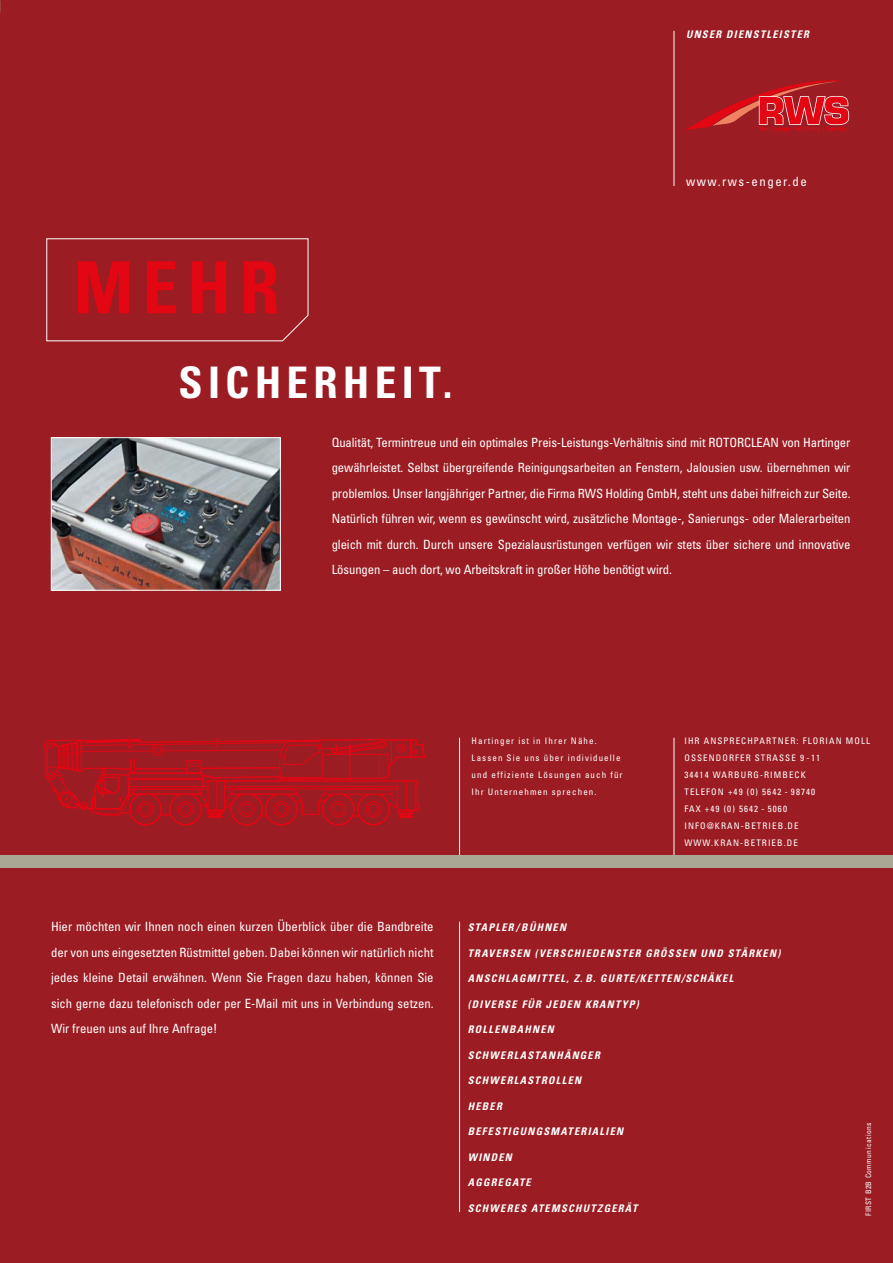
<style>
.page{position:relative;width:893px;height:1263px;background:#9b1c22}
.page>*{position:absolute;margin:0;border:0;box-sizing:border-box;transform-origin:0 0}
.t1{font:700 condensed 72px "Univers LT Std";color:#e30613}
.t2{font:700 condensed 43.5px "Univers LT Std";color:#fff}
.t3{font:condensed 12.75px/25.5px "Univers LT Std";color:#fff;text-align:justify}
.t4{font:condensed 12.75px "Univers LT Std";letter-spacing:.12em;color:#fff}
.t5{font:italic 700 condensed 10.5px "Univers LT Std";letter-spacing:.12em;color:#fff}
.t6{font:condensed 9px/17px "Univers LT Std";letter-spacing:.12em;color:#fff}
.t7{font:condensed 7.5px "Univers LT Std";letter-spacing:.06em;color:#fff}
</style>
<div class="page">
<svg style="left:44px;top:738px;width:382px;height:88px"></svg>
<hr style="left:674px;top:738px;width:1px;height:123px;background:#fff">
<hr style="left:459px;top:738px;width:1px;height:123px;background:#fff">
<div style="left:0;top:855px;width:893px;height:12px;background:#aaa794"></div>
<hr style="left:459px;top:922px;width:1px;height:290px;background:#fff">
<svg style="left:685px;top:80px;width:164px;height:52px"></svg>
<hr style="left:674px;top:31px;width:1px;height:155px;background:#fff">
<img style="left:53px;top:439px;width:226px;height:149px">
<div style="left:51px;top:437px;width:230px;height:153px;border:1px solid #fff"></div>
<svg style="left:46px;top:238px;width:263px;height:103px"></svg>
<p class="t5" style="left:686px;top:28px;width:125px">UNSER DIENSTLEISTER</p>
<h1 class="t1" style="left:74px;top:243px;width:207px">MEHR</h1>
<h2 class="t2" style="left:179px;top:356px;width:76px">SICHERHE</h2>
<h2 class="t2" style="left:402px;top:356px;width:52px">IT.</h2>
<p class="t4" style="left:686px;top:174px;width:122px">www.rws-enger.de</p>
<p class="t3" style="left:332px;top:429px;width:520px">Qualität, Termintreue und ein optimales Preis-Leistungs-Verhältnis sind mit ROTORCLEAN von Hartinger gewährleistet. Selbst übergreifende Reinigungsarbeiten an Fenstern, Jalousien usw. übernehmen wir problemlos. Unser langjähriger Partner, die Firma RWS Holding GmbH, steht uns dabei hilfreich zur Seite.<br>Natürlich führen wir, wenn es gewünscht wird, zusätzliche Montage-, Sanierungs- oder Malerarbeiten gleich mit durch. Durch unsere Spezialausrüstungen verfügen wir stets über sichere und innovative Lösungen – auch dort, wo Arbeitskraft in großer Höhe benötigt wird.</p>
<p class="t6" style="left:472px;top:732px;width:152px">Hartinger ist in Ihrer Nähe.<br>Lassen Sie uns über individuelle und effiziente Lösungen auch für<br>Ihr Unternehmen sprechen.</p>
<p class="t6" style="left:684px;top:732px;width:187px">IHR ANSPRECHPARTNER: FLORIAN MOLL<br>OSSENDORFER STRASSE 9 -11<br>34414 WARBURG-RIMBECK<br>TELEFON +49 (0) 5642 - 98740<br>FAX +49 (0) 5642 - 5060<br>INFO@KRAN-BETRIEB.DE<br>WWW.KRAN-BETRIEB.DE</p>
<p class="t3" style="left:51px;top:914px;width:384px">Hier möchten wir Ihnen noch einen kurzen Überblick über die Bandbreite der von uns eingesetzten Rüstmittel geben. Dabei können wir natürlich nicht jedes kleine Detail erwähnen. Wenn Sie Fragen dazu haben, können Sie sich gerne dazu telefonisch oder per E-Mail mit uns in Verbindung setzen.<br>Wir freuen uns auf Ihre Anfrage!</p>
<p class="t5" style="left:468px;top:921px;width:100px">STAPLER/BÜHNEN</p>
<p class="t5" style="left:468px;top:947px;width:314px">TRAVERSEN (VERSCHIEDENSTER GRÖSSEN UND STÄRKEN)</p>
<p class="t5" style="left:468px;top:972px;width:267px">ANSCHLAGMITTEL, Z. B. GURTE/KETTEN/SCHÄKEL</p>
<p class="t5" style="left:468px;top:998px;width:173px">(DIVERSE FÜR JEDEN KRANTYP)</p>
<p class="t5" style="left:468px;top:1023px;width:88px">ROLLENBAHNEN</p>
<p class="t5" style="left:468px;top:1049px;width:134px">SCHWERLASTANHÄNGER</p>
<p class="t5" style="left:468px;top:1074px;width:115px">SCHWERLASTROLLEN</p>
<p class="t5" style="left:468px;top:1100px;width:36px">HEBER</p>
<p class="t5" style="left:468px;top:1125px;width:157px">BEFESTIGUNGSMATERIALIEN</p>
<p class="t5" style="left:468px;top:1151px;width:46px">WINDEN</p>
<p class="t5" style="left:468px;top:1176px;width:65px">AGGREGATE</p>
<p class="t5" style="left:468px;top:1202px;width:171px">SCHWERES ATEMSCHUTZGERÄT</p>
<p class="t7" style="left:864px;top:1216px;width:95px;rotate:-90deg">FIRST B2B Communications</p>
</div>
